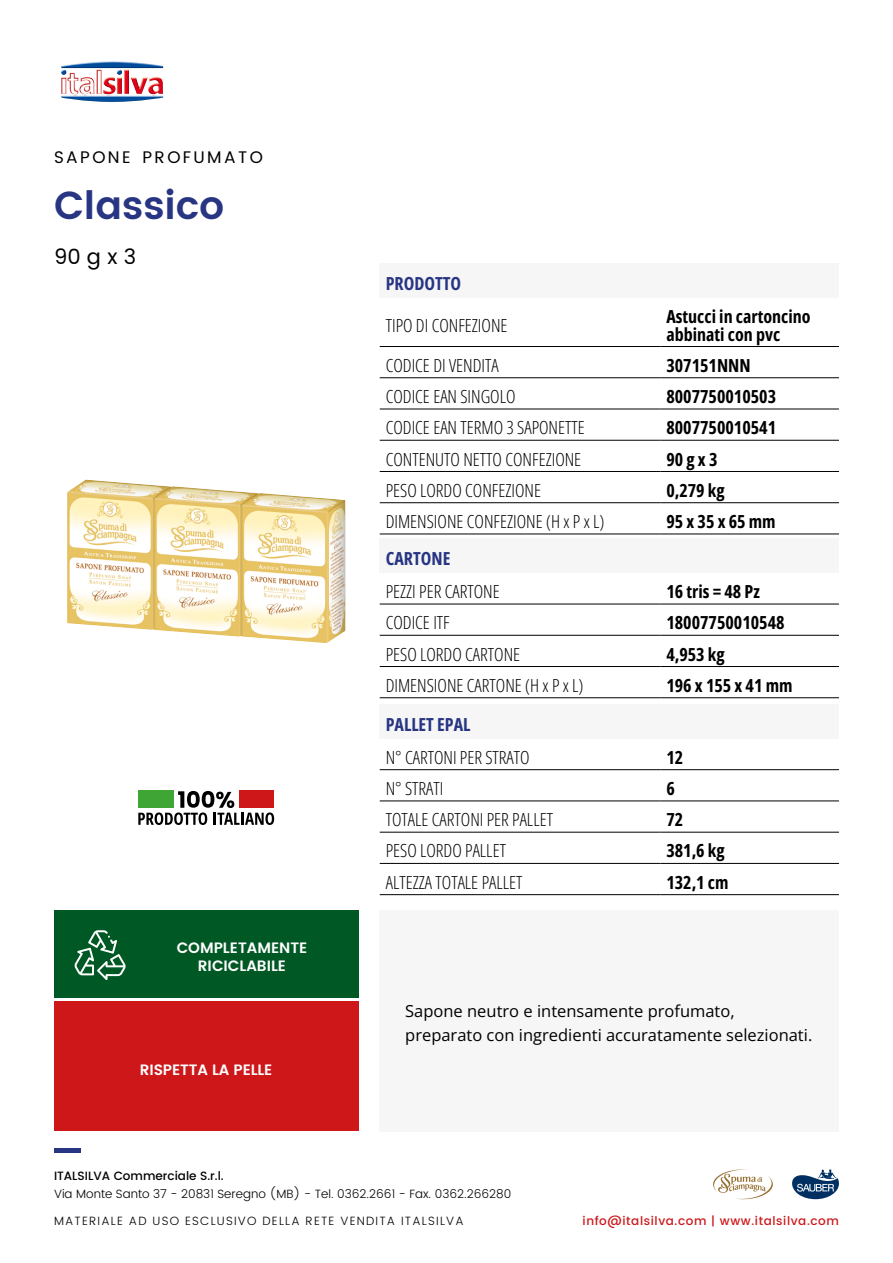
<style>
.page{position:relative;width:893px;height:1263px;background:#fff}
.page>*{position:absolute;margin:0;border:0;box-sizing:border-box;transform-origin:0 0}
.t1{font:600 39px "Poppins";color:#283583}
.t2{font:21px "Poppins";color:#000}
.t3{font:18px/18px "Open Sans";color:#000}
.t4{font:18px "Open Sans";color:#283583}
.t5{font:16.8px "Poppins";letter-spacing:.145em;color:#000}
.t6{font:16.5px/24px "Open Sans";color:#000}
.t7{font:600 15px/18px "Poppins";color:#fff;text-align:center}
.t8{font:300 12px "Poppins";color:#000}
.t9{font:300 12px "Poppins";letter-spacing:.1em;color:#000}
.t10{font:500 12px "Poppins";letter-spacing:.05em;color:#cd1719}
.t11{font:500 12px "Poppins";color:#000}
</style>
<div class="page">
<hr style="left:54px;top:1148px;width:26px;height:4px;background:#283583">
<img style="left:61px;top:61px;width:102px;height:41px">
<svg style="left:792px;top:1169px;width:47px;height:30px"></svg>
<svg style="left:713px;top:1169px;width:60px;height:31px"></svg>
<div style="left:380px;top:910px;width:459px;height:221px;background:#f6f6f6"></div>
<img style="left:67px;top:480px;width:278px;height:163px">
<div style="left:380px;top:704px;width:459px;height:34px;background:#f6f6f6"></div>
<hr style="left:380px;top:769px;width:280px;height:1px;background:#000">
<hr style="left:660px;top:769px;width:179px;height:1px;background:#000">
<hr style="left:380px;top:801px;width:280px;height:1px;background:#000">
<hr style="left:660px;top:801px;width:179px;height:1px;background:#000">
<hr style="left:380px;top:832px;width:280px;height:1px;background:#000">
<hr style="left:660px;top:832px;width:179px;height:1px;background:#000">
<hr style="left:380px;top:863px;width:280px;height:1px;background:#000">
<hr style="left:660px;top:863px;width:179px;height:1px;background:#000">
<hr style="left:380px;top:894px;width:280px;height:1px;background:#000">
<hr style="left:660px;top:894px;width:179px;height:1px;background:#000">
<div style="left:380px;top:539px;width:459px;height:34px;background:#f6f6f6"></div>
<hr style="left:380px;top:604px;width:280px;height:1px;background:#000">
<hr style="left:660px;top:604px;width:179px;height:1px;background:#000">
<hr style="left:380px;top:635px;width:280px;height:1px;background:#000">
<hr style="left:660px;top:635px;width:179px;height:1px;background:#000">
<hr style="left:380px;top:666px;width:280px;height:1px;background:#000">
<hr style="left:660px;top:666px;width:179px;height:1px;background:#000">
<hr style="left:380px;top:697px;width:280px;height:1px;background:#000">
<hr style="left:660px;top:697px;width:179px;height:1px;background:#000">
<div style="left:380px;top:263px;width:459px;height:34px;background:#f6f6f6"></div>
<hr style="left:380px;top:346px;width:280px;height:1px;background:#000">
<hr style="left:660px;top:346px;width:179px;height:1px;background:#000">
<hr style="left:380px;top:377px;width:280px;height:1px;background:#000">
<hr style="left:660px;top:377px;width:179px;height:1px;background:#000">
<hr style="left:380px;top:409px;width:280px;height:1px;background:#000">
<hr style="left:660px;top:409px;width:179px;height:1px;background:#000">
<hr style="left:380px;top:440px;width:280px;height:1px;background:#000">
<hr style="left:660px;top:440px;width:179px;height:1px;background:#000">
<hr style="left:380px;top:471px;width:280px;height:1px;background:#000">
<hr style="left:660px;top:471px;width:179px;height:1px;background:#000">
<hr style="left:380px;top:502px;width:280px;height:1px;background:#000">
<hr style="left:660px;top:502px;width:179px;height:1px;background:#000">
<hr style="left:380px;top:534px;width:280px;height:1px;background:#000">
<hr style="left:660px;top:534px;width:179px;height:1px;background:#000">
<div style="left:54px;top:1001px;width:304px;height:130px;background:#cd1719"></div>
<div style="left:54px;top:910px;width:304px;height:87px;background:#005924"></div>
<svg style="left:74px;top:930px;width:52px;height:50px"></svg>
<svg style="left:138px;top:791px;width:136px;height:34px"></svg>
<p class="t5" style="left:54px;top:145px;width:210px">SAPONE PROFUMATO</p>
<h1 class="t1" style="left:54px;top:176px;width:172px">Classico</h1>
<p class="t2" style="left:54px;top:241px;width:84px">90 g x 3</p>
<p class="t7" style="left:177px;top:939px;width:132px">COMPLETAMENTE<br>RICICLABILE</p>
<p class="t7" style="left:140px;top:1061px;width:134px">RISPETTA LA PELLE</p>
<p class="t4" style="left:386px;top:271px;width:77px">PRODOTTO</p>
<p class="t3" style="left:386px;top:315px;width:123px">TIPO DI CONFEZIONE</p>
<p class="t3" style="left:666px;top:306px;width:146px">Astucci in cartoncino abbinati con pvc</p>
<p class="t3" style="left:386px;top:356px;width:114px">CODICE DI VENDITA</p>
<p class="t3" style="left:666px;top:356px;width:86px">307151NNN</p>
<p class="t3" style="left:386px;top:387px;width:131px">CODICE EAN SINGOLO</p>
<p class="t3" style="left:666px;top:387px;width:111px">8007750010503</p>
<p class="t3" style="left:386px;top:418px;width:201px">CODICE EAN TERMO 3 SAPONETTE</p>
<p class="t3" style="left:666px;top:418px;width:111px">8007750010541</p>
<p class="t3" style="left:386px;top:449px;width:197px">CONTENUTO NETTO CONFEZIONE</p>
<p class="t3" style="left:666px;top:449px;width:53px">90 g x 3</p>
<p class="t3" style="left:386px;top:481px;width:157px">PESO LORDO CONFEZIONE</p>
<p class="t3" style="left:666px;top:481px;width:60px">0,279 kg</p>
<p class="t3" style="left:386px;top:512px;width:220px">DIMENSIONE CONFEZIONE (H x P x L)</p>
<p class="t3" style="left:666px;top:512px;width:111px">95 x 35 x 65 mm</p>
<p class="t4" style="left:386px;top:546px;width:66px">CARTONE</p>
<p class="t3" style="left:386px;top:582px;width:115px">PEZZI PER CARTONE</p>
<p class="t3" style="left:666px;top:582px;width:95px">16 tris = 48 Pz</p>
<p class="t3" style="left:386px;top:613px;width:66px">CODICE ITF</p>
<p class="t3" style="left:666px;top:613px;width:120px">18007750010548</p>
<p class="t3" style="left:386px;top:644px;width:136px">PESO LORDO CARTONE</p>
<p class="t3" style="left:666px;top:644px;width:60px">4,953 kg</p>
<p class="t3" style="left:386px;top:676px;width:199px">DIMENSIONE CARTONE (H x P x L)</p>
<p class="t3" style="left:666px;top:676px;width:128px">196 x 155 x 41 mm</p>
<p class="t4" style="left:386px;top:712px;width:86px">PALLET EPAL</p>
<p class="t3" style="left:386px;top:748px;width:145px">N° CARTONI PER STRATO</p>
<p class="t3" style="left:666px;top:748px;width:18px">12</p>
<p class="t3" style="left:386px;top:779px;width:59px">N° STRATI</p>
<p class="t3" style="left:666px;top:779px;width:10px">6</p>
<p class="t3" style="left:386px;top:810px;width:169px">TOTALE CARTONI PER PALLET</p>
<p class="t3" style="left:666px;top:810px;width:18px">72</p>
<p class="t3" style="left:386px;top:841px;width:122px">PESO LORDO PALLET</p>
<p class="t3" style="left:666px;top:841px;width:60px">381,6 kg</p>
<p class="t3" style="left:386px;top:873px;width:138px">ALTEZZA TOTALE PALLET</p>
<p class="t3" style="left:666px;top:873px;width:64px">132,1 cm</p>
<p class="t6" style="left:405px;top:999px;width:409px">Sapone neutro e intensamente profumato, preparato con ingredienti accuratamente selezionati.</p>
<p class="t11" style="left:54px;top:1167px;width:171px">ITALSILVA Commerciale S.r.l.</p>
<p class="t8" style="left:54px;top:1185px;width:459px">Via Monte Santo 37 - 20831 Seregno (MB) - Tel. 0362.2661 - Fax. 0362.266280</p>
<p class="t9" style="left:54px;top:1212px;width:411px">MATERIALE AD USO ESCLUSIVO DELLA RETE VENDITA ITALSILVA</p>
<p class="t10" style="left:583px;top:1212px;width:258px">info@italsilva.com | www.italsilva.com</p>
</div>
